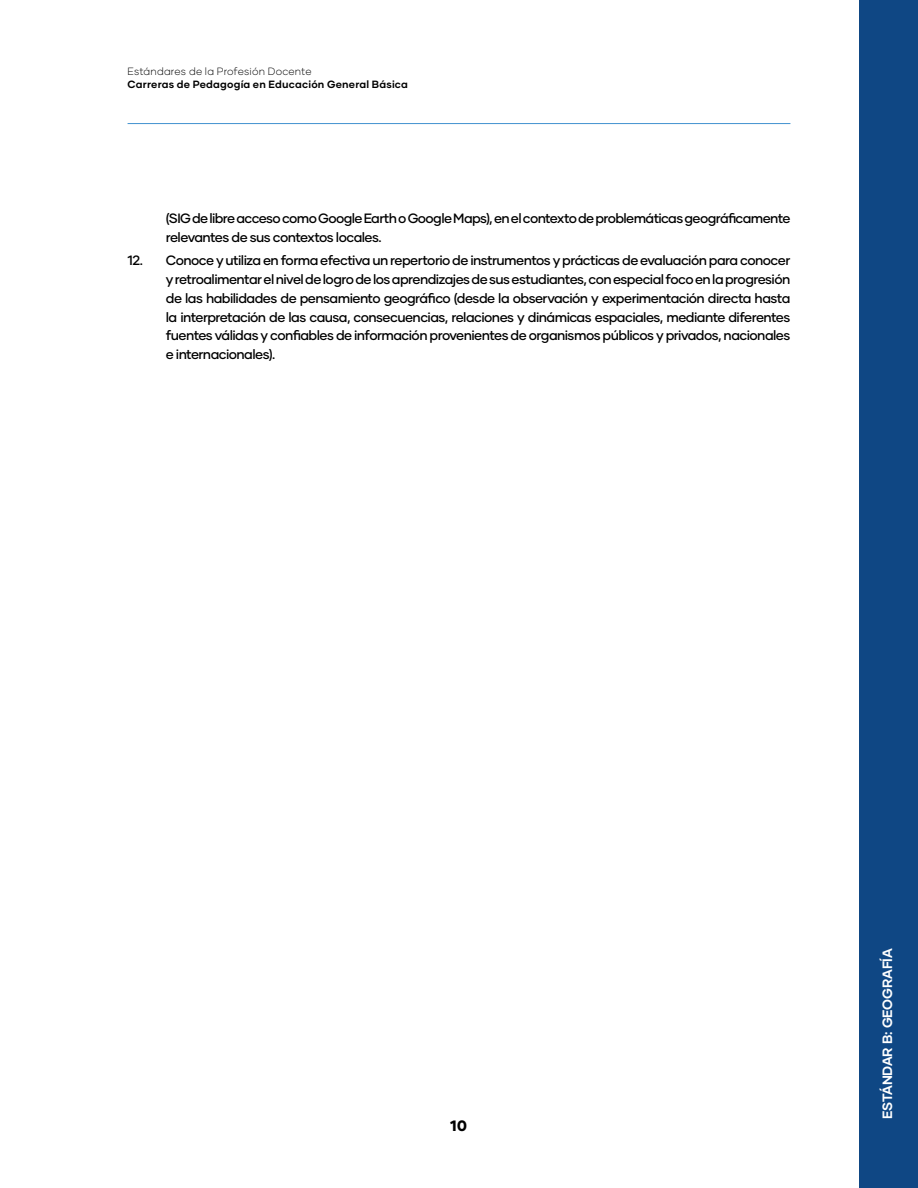
<style>
.page{position:relative;width:918px;height:1188px;background:#fff}
.page>*{position:absolute;margin:0;border:0;box-sizing:border-box;transform-origin:0 0}
.t1{font:800 15px "Gilmer";color:#000}
.t2{font:500 13.5px/18.8px "Gilmer";letter-spacing:-.045em;color:#000}
.t3{font:700 13.5px "Gilmer";letter-spacing:-.01em;color:#fff}
.t4{font:700 10.5px "Gilmer";letter-spacing:.02em;color:#000}
.t5{font:300 10.5px "Gilmer";letter-spacing:.015em;color:#000}
</style>
<div class="page">
<hr style="left:128px;top:123px;width:662px;height:1px;background:#4292cf">
<div style="left:859px;top:0;width:59px;height:1188px;background:#0f4784"></div>
<p class="t5" style="left:128px;top:64px;width:186px">Estándares de la Profesión Docente</p>
<p class="t4" style="left:128px;top:78px;width:282px">Carreras de Pedagogía en Educación General Básica</p>
<p class="t2" style="left:166px;top:209px;width:626px">(SIG de libre acceso como Google Earth o Google Maps), en el contexto de problemáticas geográficamente relevantes de sus contextos locales.</p>
<p class="t2" style="left:166px;top:251px;width:626px;text-align:justify;text-indent:-38px">12. Conoce y utiliza en forma efectiva un repertorio de instrumentos y prácticas de evaluación para conocer y retroalimentar el nivel de logro de los aprendizajes de sus estudiantes, con especial foco en la progresión de las habilidades de pensamiento geográfico (desde la observación y experimentación directa hasta la interpretación de las causa, consecuencias, relaciones y dinámicas espaciales, mediante diferentes fuentes válidas y confiables de información provenientes de organismos públicos y privados, nacionales e internacionales).</p>
<p class="t1" style="left:450px;top:1116px;width:19px">10</p>
<p class="t3" style="left:879px;top:1119px;width:172px;rotate:-90deg">ESTÁNDAR B: GEOGRAFÍA</p>
</div>
